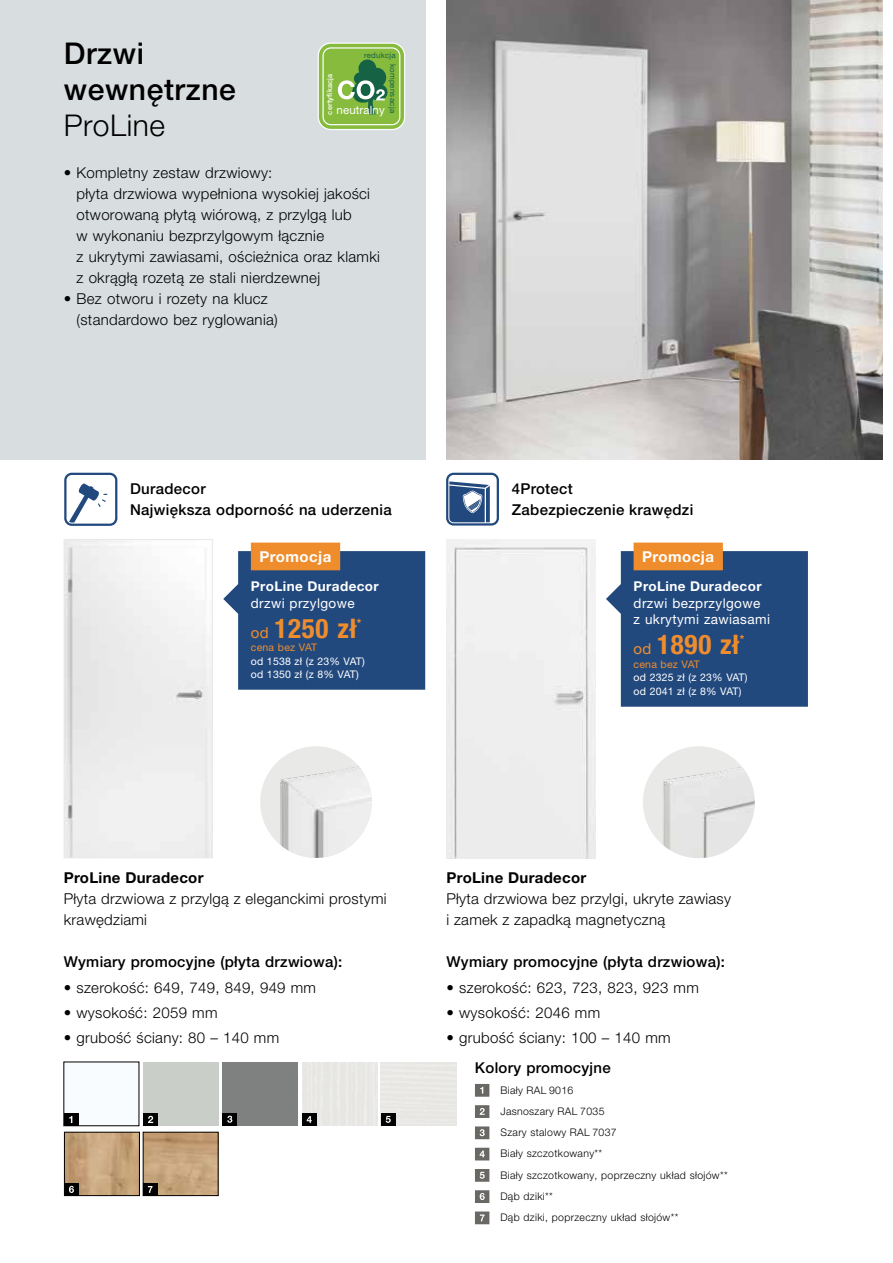
<style>
.page{position:relative;width:893px;height:1263px;background:#fff}
.page>*{position:absolute;margin:0;border:0;box-sizing:border-box;transform-origin:0 0}
.t1{font:500 30px/36px "Hoermann Helvetica Neue";letter-spacing:.02em;color:#000}
.t2{font:300 30px "Hoermann Helvetica Neue";letter-spacing:.02em;color:#000}
.t3{font:700 condensed 27px "Hoermann Helvetica Neue";letter-spacing:.03em;color:#ef8d2d}
.t4{font:300 15px/21px "Hoermann Helvetica Neue";letter-spacing:.02em;color:#000}
.t5{font:500 15px/21px "Hoermann Helvetica Neue";letter-spacing:.02em;color:#000}
.t6{font:700 15px "Hoermann Helvetica Neue";letter-spacing:.02em;color:#000}
.t7{font:700 15px "Hoermann Helvetica Neue";letter-spacing:.03em;color:#fff}
.t8{font:13.5px/16.5px "Hoermann Helvetica Neue Rm";letter-spacing:.03em;color:#fff}
.t9{font:700 13.5px "Hoermann Helvetica Neue";letter-spacing:.03em;color:#fff}
.t10{font:11.55px "Hoermann Helvetica Neue Rm";letter-spacing:.01em;color:#fff}
.t11{font:700 condensed 11.55px "Hoermann Helvetica Neue";color:#ef8d2d}
.t12{font:300 10.5px/21.3px "Hoermann Helvetica Neue";letter-spacing:.03em;color:#000}
.t13{font:10.5px/13.5px "Hoermann Helvetica Neue Rm";letter-spacing:.02em;color:#fff}
.t14{font:10.5px "Hoermann Helvetica Neue Rm";letter-spacing:.02em;color:#ef8d2d}
.t15{font:7.8px "Hoermann Helvetica Neue Rm";letter-spacing:.03em;color:#156344}
.t16{font:500 7.2px "Hoermann Helvetica Neue";letter-spacing:.03em;color:#fff}
.s1{font-family:"Hoermann Helvetica Neue Rm";font-weight:400;font-stretch:normal;font-size:15px}
</style>
<div class="page">
<div style="left:0;top:0;width:425px;height:459px;background:#d8dddf"></div>
<img style="left:446px;top:0;width:436px;height:459px">
<img style="left:66px;top:541px;width:145px;height:315px">
<div style="left:64px;top:539px;width:149px;height:319px;border:1px solid #e9e9e8"></div>
<img style="left:260px;top:746px;width:112px;height:112px;border-radius:56px">
<img style="left:643px;top:746px;width:112px;height:112px;border-radius:56px">
<div style="left:446px;top:539px;width:149px;height:319px;background:#eee"></div>
<div style="left:64px;top:473px;width:53px;height:53px;border:2px solid #22497e;border-radius:6px"></div>
<svg style="left:68px;top:483px;width:39px;height:40px"></svg>
<div style="left:64px;top:1062px;width:75px;height:64px;background:#f8fcfe"></div>
<div style="left:64px;top:1113px;width:14px;height:13px;background:#000"></div>
<svg style="left:69px;top:1116px;width:3px;height:7px"></svg>
<div style="left:143px;top:1062px;width:75px;height:64px;background:#cacec9"></div>
<div style="left:143px;top:1113px;width:15px;height:13px;background:#000"></div>
<svg style="left:148px;top:1116px;width:5px;height:7px"></svg>
<div style="left:223px;top:1062px;width:75px;height:64px;background:#7f8180"></div>
<div style="left:223px;top:1113px;width:14px;height:13px;background:#000"></div>
<svg style="left:227px;top:1116px;width:5px;height:7px"></svg>
<svg style="left:475px;top:1084px;width:14px;height:13px"></svg>
<svg style="left:475px;top:1105px;width:14px;height:13px"></svg>
<svg style="left:475px;top:1126px;width:14px;height:13px"></svg>
<svg style="left:475px;top:1148px;width:14px;height:12px"></svg>
<svg style="left:475px;top:1169px;width:14px;height:13px"></svg>
<svg style="left:475px;top:1190px;width:14px;height:13px"></svg>
<svg style="left:475px;top:1211px;width:14px;height:13px"></svg>
<div style="left:321px;top:46px;width:81px;height:81px;background:#87bb3e;border-radius:10px"></div>
<div style="left:318px;top:43px;width:87px;height:87px;border:6px solid #fff;border-radius:10px"></div>
<div style="left:319px;top:44px;width:85px;height:85px;border:4px solid #87bb3e;border-radius:10px"></div>
<svg style="left:338px;top:59px;width:50px;height:55px"></svg>
<div style="left:446px;top:473px;width:53px;height:52px;border:2px solid #22497e;border-radius:6px"></div>
<svg style="left:449px;top:481px;width:41px;height:41px"></svg>
<div style="left:302px;top:1062px;width:75px;height:64px;background:#e8e7e5"></div>
<div style="left:302px;top:1113px;width:14px;height:13px;background:#000"></div>
<svg style="left:307px;top:1116px;width:5px;height:7px"></svg>
<div style="left:381px;top:1062px;width:75px;height:64px;background:#e8e8e5"></div>
<div style="left:381px;top:1113px;width:14px;height:13px;background:#000"></div>
<svg style="left:386px;top:1116px;width:5px;height:7px"></svg>
<img style="left:66px;top:1134px;width:72px;height:60px">
<div style="left:64px;top:1132px;width:76px;height:64px;border:1px solid #000"></div>
<div style="left:64px;top:1183px;width:15px;height:13px;background:#000"></div>
<svg style="left:69px;top:1186px;width:5px;height:7px"></svg>
<img style="left:145px;top:1134px;width:71px;height:60px">
<div style="left:143px;top:1132px;width:75px;height:64px;border:1px solid #000"></div>
<div style="left:143px;top:1183px;width:14px;height:13px;background:#000"></div>
<svg style="left:148px;top:1186px;width:5px;height:7px"></svg>
<svg style="left:223px;top:543px;width:202px;height:147px;background:#486083"></svg>
<svg style="left:606px;top:543px;width:202px;height:164px;background:#465f84"></svg>
<h1 class="t1" style="left:64px;top:33px;width:174px">Drzwi wewnętrzne</h1>
<h1 class="t2" style="left:64px;top:104px;width:103px">ProLine</h1>
<p class="t4" style="left:77px;top:161px;width:305px;text-indent:-13px">• Kompletny zestaw drzwiowy:<br>płyta drzwiowa wypełniona wysokiej jakości otworowaną płytą wiórową, z przylgą lub<br>w wykonaniu bezprzylgowym łącznie<br>z ukrytymi zawiasami, ościeżnica oraz klamki z okrągłą rozetą ze stali nierdzewnej</p>
<p class="t4" style="left:77px;top:287px;width:203px;text-indent:-13px">• Bez otworu i rozety na klucz (standardowo bez ryglowania)</p>
<p class="t15" style="left:364px;top:49px;width:33px">redukcja</p>
<p class="t15" style="left:398px;top:64px;width:51px;rotate:90deg">kompensacja</p>
<p class="t16" style="left:325px;top:114px;width:42px;rotate:-90deg">certyfikacja</p>
<p class="t10" style="left:337px;top:102px;width:50px">neutralny</p>
<p class="t5" style="left:130px;top:477px;width:263px">Duradecor<br>Największa odporność na uderzenia</p>
<p class="t7" style="left:259px;top:546px;width:74px">Promocja</p>
<p class="t9" style="left:251px;top:577px;width:129px">ProLine Duradecor</p>
<p class="t8" style="left:251px;top:594px;width:105px">drzwi przylgowe</p>
<h2 class="t3" style="left:251px;top:610px;width:107px"><span class="s1">od</span> 1250 zł</h2>
<p class="t11" style="left:357px;top:615px;width:6px">*</p>
<p class="t14" style="left:251px;top:640px;width:68px">cena bez VAT</p>
<p class="t13" style="left:251px;top:654px;width:115px">od 1538 zł (z 23% VAT) od 1350 zł (z 8% VAT)</p>
<p class="t5" style="left:512px;top:477px;width:183px">4Protect<br>Zabezpieczenie krawędzi</p>
<p class="t7" style="left:642px;top:546px;width:74px">Promocja</p>
<p class="t9" style="left:634px;top:577px;width:129px">ProLine Duradecor</p>
<p class="t8" style="left:634px;top:594px;width:138px">drzwi bezprzylgowe z ukrytymi zawiasami</p>
<h2 class="t3" style="left:634px;top:626px;width:107px"><span class="s1">od</span> 1890 zł</h2>
<p class="t11" style="left:740px;top:631px;width:6px">*</p>
<p class="t14" style="left:634px;top:657px;width:68px">cena bez VAT</p>
<p class="t13" style="left:634px;top:670px;width:115px">od 2325 zł (z 23% VAT) od 2041 zł (z 8% VAT)</p>
<p class="t6" style="left:64px;top:867px;width:141px">ProLine Duradecor</p>
<p class="t4" style="left:64px;top:887px;width:324px">Płyta drzwiowa z przylgą z eleganckimi prostymi krawędziami</p>
<p class="t5" style="left:64px;top:951px;width:280px">Wymiary promocyjne (płyta drzwiowa):</p>
<p class="t4" style="left:64px;top:976px;width:254px">• szerokość: 649, 749, 849, 949 mm</p>
<p class="t4" style="left:64px;top:1001px;width:155px">• wysokość: 2059 mm</p>
<p class="t4" style="left:64px;top:1026px;width:217px">• grubość ściany: 80 – 140 mm</p>
<p class="t6" style="left:446px;top:867px;width:141px">ProLine Duradecor</p>
<p class="t4" style="left:446px;top:888px;width:286px">Płyta drzwiowa bez przylgi, ukryte zawiasy i zamek z zapadką magnetyczną</p>
<p class="t5" style="left:446px;top:951px;width:280px">Wymiary promocyjne (płyta drzwiowa):</p>
<p class="t4" style="left:446px;top:976px;width:254px">• szerokość: 623, 723, 823, 923 mm</p>
<p class="t4" style="left:446px;top:1001px;width:155px">• wysokość: 2046 mm</p>
<p class="t4" style="left:446px;top:1026px;width:226px">• grubość ściany: 100 – 140 mm</p>
<p class="t5" style="left:475px;top:1057px;width:137px">Kolory promocyjne</p>
<p class="t12" style="left:500px;top:1078px;width:229px">Biały RAL 9016<br>Jasnoszary RAL 7035<br>Szary stalowy RAL 7037<br>Biały szczotkowany**<br>Biały szczotkowany, poprzeczny układ słojów**<br>Dąb dziki**<br>Dąb dziki, poprzeczny układ słojów**</p>
</div>
